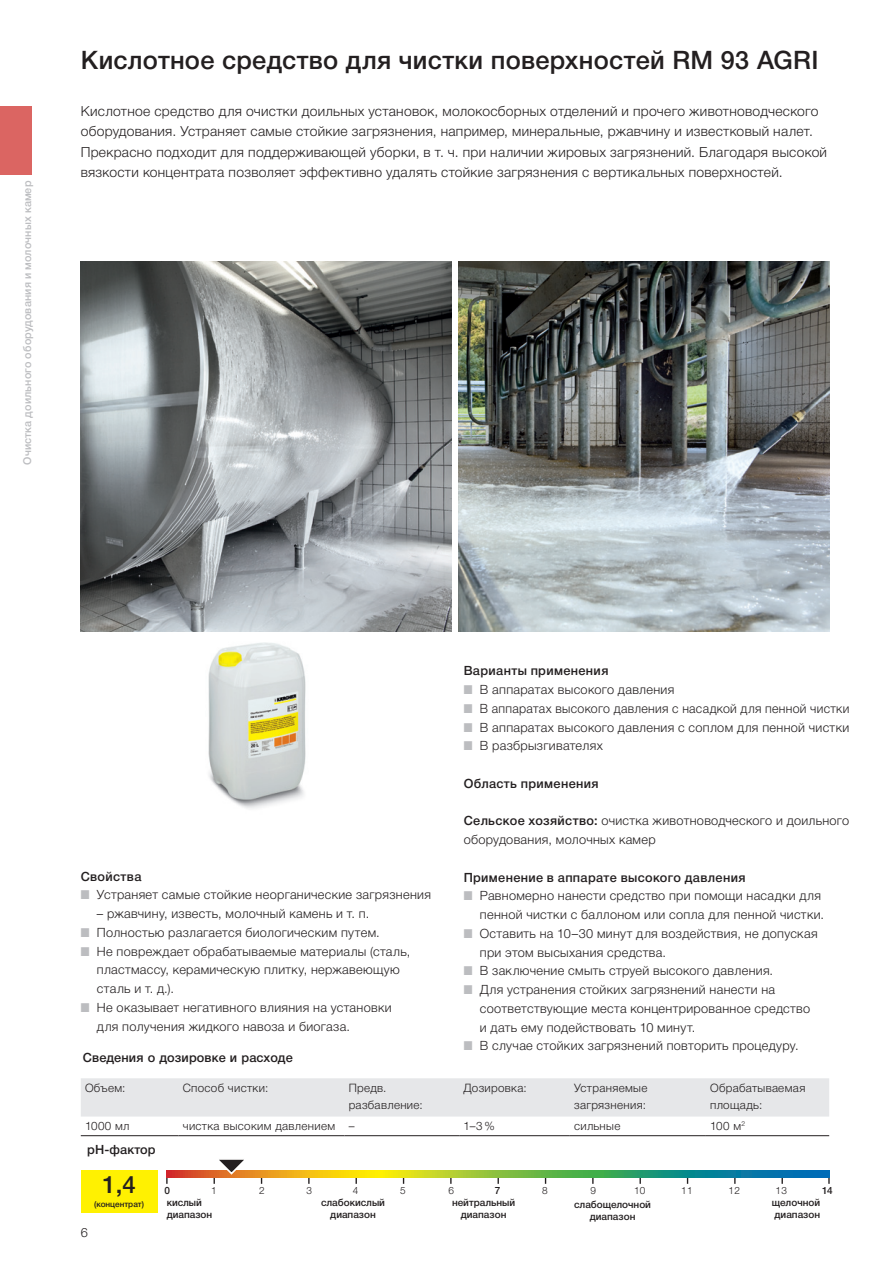
<style>
.page{position:relative;width:893px;height:1263px;background:#fff}
.page>*{position:absolute;margin:0;border:0;box-sizing:border-box;transform-origin:0 0}
.t1{font:500 25.5px "Helvetica Neue Cyr";letter-spacing:.01em;color:#231f20}
.t2{font:500 24px "Helvetica Neue LT Pro";color:#231f20}
.t3{font:300 13.8px/20.2px "Helvetica Neue Cyr";letter-spacing:.02em;color:#231f20}
.t4{font:300 12.75px/18.8px "Helvetica Neue Cyr";letter-spacing:.025em;color:#231f20}
.t5{font:500 12.75px "Helvetica Neue Cyr";letter-spacing:.025em;color:#231f20}
.t6{font:300 12.75px "Helvetica Neue LT Pro";color:#231f20}
.t7{font:300 11.7px/17.2px "Helvetica Neue Cyr";letter-spacing:.03em;color:#231f20}
.t8{font:500 10.8px "Helvetica Neue Cyr";letter-spacing:.01em;color:#bcbdc0}
.t9{font:500 10.05px/12px "Helvetica Neue Cyr";color:#231f20;text-align:center}
.t10{font:300 10.05px "Helvetica Neue LT Pro";letter-spacing:.04em;color:#231f20}
.t11{font:500 10.05px "Helvetica Neue LT Pro";color:#231f20}
.t12{font:500 8.25px "Helvetica Neue Cyr";color:#231f20}
.s1{color:#bcbdc0}
.s2{font-weight:500}
</style>
<div class="page">
<img style="left:182px;top:631px;width:143px;height:178px">
<img style="left:81px;top:261px;width:371px;height:370px">
<img style="left:458px;top:261px;width:371px;height:370px">
<div style="left:0;top:106px;width:32px;height:68px;background:#db6562"></div>
<div style="left:81px;top:1170px;width:76px;height:43px;background:#fff101"></div>
<svg style="left:167px;top:1170px;width:662px;height:7px;background:#7da34e"></svg>
<svg style="left:214px;top:1159px;width:36px;height:25px"></svg>
<div style="left:81px;top:1078px;width:748px;height:38px;background:#e6e7e9"></div>
<hr style="left:81px;top:1135px;width:98px;height:1px;background:#231f20">
<hr style="left:179px;top:1135px;width:165px;height:1px;background:#231f20">
<hr style="left:344px;top:1135px;width:115px;height:1px;background:#231f20">
<hr style="left:459px;top:1135px;width:111px;height:1px;background:#231f20">
<hr style="left:570px;top:1135px;width:136px;height:1px;background:#231f20">
<hr style="left:706px;top:1135px;width:123px;height:1px;background:#231f20">
<p class="t8" style="left:21px;top:465px;width:285px;rotate:-90deg">Очистка доильного оборудования и молочных камер</p>
<h1 class="t1" style="left:81px;top:46px;width:739px">Кислотное средство для чистки поверхностей RM 93 AGRI</h1>
<p class="t3" style="left:81px;top:101px;width:748px">Кислотное средство для очистки доильных установок, молокосборных отделений и прочего животноводческого оборудования. Устраняет самые стойкие загрязнения, например, минеральные, ржавчину и известковый налет.<br>Прекрасно подходит для поддерживающей уборки, в т. ч. при наличии жировых загрязнений. Благодаря высокой вязкости концентрата позволяет эффективно удалять стойкие загрязнения с вертикальных поверхностей.</p>
<p class="t5" style="left:464px;top:664px;width:146px">Варианты применения</p>
<p class="t4" style="left:464px;top:680px;width:212px"><span class="s1">■</span> В аппаратах высокого давления</p>
<p class="t4" style="left:464px;top:699px;width:387px"><span class="s1">■</span> В аппаратах высокого давления с насадкой для пенной чистки</p>
<p class="t4" style="left:464px;top:718px;width:387px"><span class="s1">■</span> В аппаратах высокого давления с соплом для пенной чистки</p>
<p class="t4" style="left:464px;top:736px;width:141px"><span class="s1">■</span> В разбрызгивателях</p>
<p class="t5" style="left:464px;top:776px;width:136px">Область применения</p>
<p class="t4" style="left:464px;top:811px;width:387px"><span class="s2">Сельское хозяйство:</span> очистка животноводческого и доильного оборудования, молочных камер</p>
<p class="t5" style="left:464px;top:870px;width:283px">Применение в аппарате высокого давления</p>
<p class="t4" style="left:464px;top:886px;width:362px;text-align:right"><span class="s1">■</span> Равномерно нанести средство при помощи насадки для пенной чистки с баллоном или сопла для пенной чистки.</p>
<p class="t4" style="left:480px;top:924px;width:339px;text-indent:-16px"><span class="s1">■</span> Оставить на 10–30 минут для воздействия, не допуская при этом высыхания средства.</p>
<p class="t4" style="left:464px;top:961px;width:311px"><span class="s1">■</span> В заключение смыть струей высокого давления.</p>
<p class="t4" style="left:480px;top:980px;width:332px;text-indent:-16px"><span class="s1">■</span> Для устранения стойких загрязнений нанести на соответствующие места концентрированное средство и дать ему подействовать 10 минут.</p>
<p class="t4" style="left:464px;top:1036px;width:336px"><span class="s1">■</span> В случае стойких загрязнений повторить процедуру.</p>
<p class="t5" style="left:81px;top:869px;width:62px">Свойства</p>
<p class="t4" style="left:81px;top:885px;width:352px"><span class="s1">■</span> Устраняет самые стойкие неорганические загрязнения</p>
<p class="t4" style="left:97px;top:904px;width:274px">– ржавчину, известь, молочный камень и т. п.</p>
<p class="t4" style="left:81px;top:923px;width:300px"><span class="s1">■</span> Полностью разлагается биологическим путем.</p>
<p class="t4" style="left:97px;top:942px;width:315px;text-indent:-16px"><span class="s1">■</span> Не повреждает обрабатываемые материалы (сталь, пластмассу, керамическую плитку, нержавеющую сталь и т. д.).</p>
<p class="t4" style="left:97px;top:998px;width:296px;text-indent:-16px"><span class="s1">■</span> Не оказывает негативного влияния на установки для получения жидкого навоза и биогаза.</p>
<p class="t5" style="left:83px;top:1050px;width:211px">Сведения о дозировке и расходе</p>
<p class="t7" style="left:85px;top:1079px;width:42px">Объем:</p>
<p class="t7" style="left:183px;top:1079px;width:87px">Способ чистки:</p>
<p class="t7" style="left:349px;top:1079px;width:76px">Предв. разбавление:</p>
<p class="t7" style="left:463px;top:1079px;width:65px">Дозировка:</p>
<p class="t7" style="left:574px;top:1079px;width:75px">Устраняемые загрязнения:</p>
<p class="t7" style="left:710px;top:1079px;width:97px">Обрабатываемая площадь:</p>
<p class="t7" style="left:85px;top:1117px;width:46px">1000 мл</p>
<p class="t7" style="left:183px;top:1117px;width:173px">чистка высоким давлением –</p>
<p class="t7" style="left:463px;top:1117px;width:33px">1–3%</p>
<p class="t7" style="left:574px;top:1117px;width:48px">сильные</p>
<p class="t7" style="left:710px;top:1117px;width:36px">100 м<sup>2</sup></p>
<p class="t5" style="left:87px;top:1142px;width:70px">pH-фактор</p>
<h2 class="t2" style="left:102px;top:1170px;width:35px">1,4</h2>
<p class="t11" style="left:165px;top:1184px;width:7px">0</p>
<p class="t10" style="left:211px;top:1184px;width:7px">1</p>
<p class="t10" style="left:259px;top:1184px;width:7px">2</p>
<p class="t10" style="left:306px;top:1184px;width:7px">3</p>
<p class="t10" style="left:353px;top:1184px;width:7px">4</p>
<p class="t10" style="left:400px;top:1184px;width:7px">5</p>
<p class="t10" style="left:448px;top:1184px;width:7px">6</p>
<p class="t11" style="left:495px;top:1184px;width:7px">7</p>
<p class="t10" style="left:542px;top:1184px;width:7px">8</p>
<p class="t10" style="left:590px;top:1184px;width:7px">9</p>
<p class="t10" style="left:634px;top:1184px;width:13px">10</p>
<p class="t10" style="left:681px;top:1184px;width:13px">11</p>
<p class="t10" style="left:729px;top:1184px;width:13px">12</p>
<p class="t10" style="left:776px;top:1184px;width:13px">13</p>
<p class="t11" style="left:822px;top:1184px;width:12px">14</p>
<p class="t9" style="left:321px;top:1197px;width:65px">слабокислый диапазон</p>
<p class="t9" style="left:574px;top:1198px;width:78px">слабощелочной диапазон</p>
<p class="t9" style="left:167px;top:1197px;width:47px;text-align:left">кислый диапазон</p>
<p class="t9" style="left:452px;top:1197px;width:65px">нейтральный диапазон</p>
<p class="t9" style="left:772px;top:1197px;width:50px;text-align:left">щелочной диапазон</p>
<p class="t12" style="left:94px;top:1199px;width:52px">(концентрат)</p>
<p class="t6" style="left:81px;top:1225px;width:9px">6</p>
</div>
